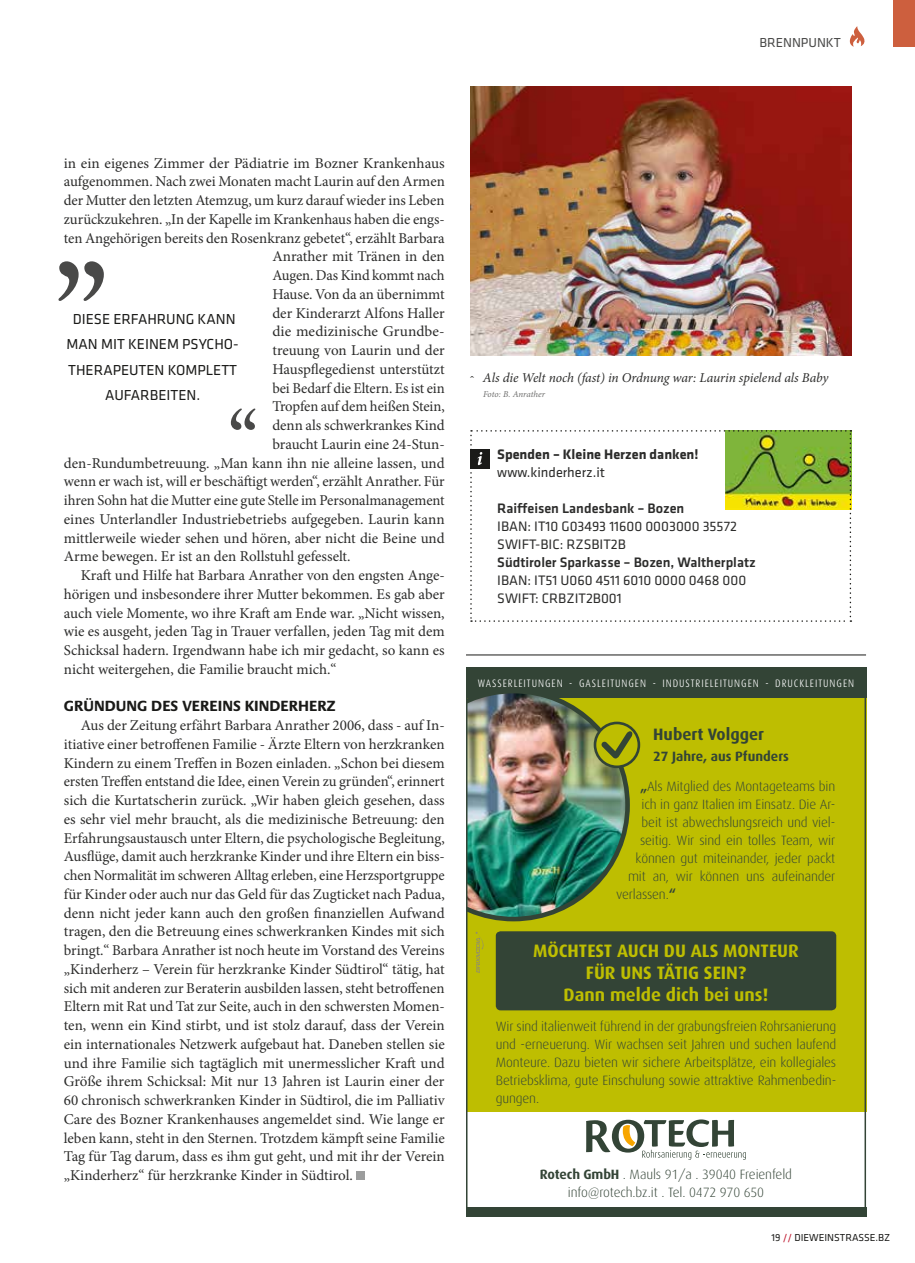
<style>
.page{position:relative;width:915px;height:1263px;background:#fff}
.page>*{position:absolute;margin:0;border:0;box-sizing:border-box;transform-origin:0 0}
.t1{font:700 18px/21.6px "Dax";color:#bebe01;text-align:center}
.t2{font:700 16.5px "Dax";color:#334436}
.t3{font:15px/18.8px "Minion Pro";letter-spacing:-.005em;color:#2c2c2b;text-align:justify}
.t4{font:15px/25.5px "Klavika";color:#1a1a18;text-align:center}
.t5{font:700 15px "Praxis Com";color:#1a1a18}
.t6{font:14.25px/18px "Klavika";color:#2c2c2b}
.t7{font:500 14.25px "Klavika";color:#2c2c2b}
.t8{font:700 14.25px "Klavika";color:#2c2c2b}
.t9{font:300 13.5px/18px "Dax";letter-spacing:-.01em;color:#334436;text-align:justify}
.t10{font:italic 13.5px "Minion Pro";letter-spacing:-.01em;color:#2c2c2b}
.t11{font:700 13.5px "Dax";color:#334436}
.t12{font:13.5px "Klavika";color:#494948}
.t13{font:300 10.8px "Dax Condensed";letter-spacing:.09em;color:#fff}
.t14{font:10.5px "Klavika";color:#1a1a18}
.t15{font:italic 9px "Minion Pro";letter-spacing:-.005em;color:#6f6f6e}
.s1{font-style:normal}
.s2{font-weight:700}
.s3{color:#be122a}
</style>
<div class="page">
<div style="left:356px;top:1171px;width:9px;height:9px;background:#9c9d9d"></div>
<div style="left:466px;top:668px;width:399px;height:444px;background:#bebe01"></div>
<div style="left:466px;top:1207px;width:399px;height:9px;background:#334436"></div>
<div style="left:496px;top:932px;width:339px;height:78px;background:#334436;border-radius:4px"></div>
<div style="left:495px;top:931px;width:341px;height:79px;border:2px solid #334436;border-radius:4px"></div>
<svg style="left:475px;top:932px;width:9px;height:41px"></svg>
<div style="left:466px;top:668px;width:399px;height:30px;background:#334436"></div>
<svg style="left:593px;top:722px;width:47px;height:46px"></svg>
<div style="left:596px;top:724px;width:41px;height:41px;background:#bebe01;border-radius:50%"></div>
<img style="left:469px;top:693px;width:163px;height:228px">
<svg style="left:586px;top:1119px;width:159px;height:41px"></svg>
<div style="left:466px;top:668px;width:399px;height:548px;border:2px solid #334436"></div>
<hr style="left:466px;top:655px;width:399px;height:1px;background:#1a1a18">
<svg style="left:58px;top:261px;width:46px;height:40px"></svg>
<svg style="left:231px;top:408px;width:24px;height:22px"></svg>
<svg style="left:470px;top:430px;width:381px;height:192px"></svg>
<img style="left:470px;top:86px;width:380px;height:269px">
<div style="left:893px;top:0;width:21px;height:47px;background:#cd5f3e"></div>
<svg style="left:849px;top:26px;width:16px;height:21px"></svg>
<p class="t12" style="left:759px;top:35px;width:83px">BRENNPUNKT</p>
<p class="t3" style="left:64px;top:153px;width:382px">in ein eigenes Zimmer der Pädiatrie im Bozner Krankenhaus</p>
<p class="t3" style="left:64px;top:172px;width:382px">aufgenommen. Nach zwei Monaten macht Laurin auf den Armen</p>
<p class="t3" style="left:64px;top:191px;width:382px">der Mutter den letzten Atemzug, um kurz darauf wieder ins Leben</p>
<p class="t3" style="left:64px;top:210px;width:382px">zurückzukehren. „In der Kapelle im Krankenhaus haben die engs-</p>
<p class="t3" style="left:64px;top:228px;width:382px">ten Angehörigen bereits den Rosenkranz gebetet“, erzählt Barbara</p>
<p class="t3" style="left:272px;top:247px;width:174px">Anrather mit Tränen in den</p>
<p class="t3" style="left:272px;top:266px;width:174px">Augen. Das Kind kommt nach</p>
<p class="t3" style="left:272px;top:285px;width:174px">Hause. Von da an übernimmt</p>
<p class="t3" style="left:272px;top:303px;width:174px">der Kinderarzt Alfons Haller</p>
<p class="t3" style="left:272px;top:322px;width:174px">die medizinische Grundbe-</p>
<p class="t3" style="left:272px;top:341px;width:174px">treuung von Laurin und der</p>
<p class="t3" style="left:272px;top:360px;width:174px">Hauspflegedienst unterstützt</p>
<p class="t3" style="left:272px;top:378px;width:174px">bei Bedarf die Eltern. Es ist ein</p>
<p class="t3" style="left:272px;top:397px;width:174px">Tropfen auf dem heißen Stein,</p>
<p class="t3" style="left:272px;top:416px;width:174px">denn als schwerkrankes Kind</p>
<p class="t3" style="left:272px;top:435px;width:174px">braucht Laurin eine 24-Stun-</p>
<p class="t3" style="left:64px;top:453px;width:382px">den-Rundumbetreuung. „Man kann ihn nie alleine lassen, und</p>
<p class="t3" style="left:64px;top:472px;width:382px">wenn er wach ist, will er beschäftigt werden“, erzählt Anrather. Für</p>
<p class="t3" style="left:64px;top:491px;width:382px">ihren Sohn hat die Mutter eine gute Stelle im Personalmanagement</p>
<p class="t3" style="left:64px;top:510px;width:382px">eines Unterlandler Industriebetriebs aufgegeben. Laurin kann</p>
<p class="t3" style="left:64px;top:528px;width:382px">mittlerweile wieder sehen und hören, aber nicht die Beine und</p>
<p class="t3" style="left:64px;top:547px;width:288px">Arme bewegen. Er ist an den Rollstuhl gefesselt.</p>
<p class="t3" style="left:81px;top:566px;width:365px">Kraft und Hilfe hat Barbara Anrather von den engsten Ange-</p>
<p class="t3" style="left:64px;top:585px;width:382px">hörigen und insbesondere ihrer Mutter bekommen. Es gab aber</p>
<p class="t3" style="left:64px;top:603px;width:382px">auch viele Momente, wo ihre Kraft am Ende war. „Nicht wissen,</p>
<p class="t3" style="left:64px;top:622px;width:382px">wie es ausgeht, jeden Tag in Trauer verfallen, jeden Tag mit dem</p>
<p class="t3" style="left:64px;top:641px;width:382px">Schicksal hadern. Irgendwann habe ich mir gedacht, so kann es</p>
<p class="t3" style="left:64px;top:660px;width:274px">nicht weitergehen, die Familie braucht mich.“</p>
<p class="t5" style="left:64px;top:697px;width:273px">GRÜNDUNG DES VEREINS KINDERHERZ</p>
<p class="t3" style="left:64px;top:716px;width:382px;text-indent:17px">Aus der Zeitung erfährt Barbara Anrather 2006, dass - auf In&shy;itiative einer betroffenen Familie - Ärzte Eltern von herzkranken Kindern zu einem Treffen in Bozen einladen. „Schon bei diesem ersten Treffen entstand die Idee, einen Verein zu gründen“, erinnert sich die Kurtatscherin zurück. „Wir haben gleich gesehen, dass es sehr viel mehr braucht, als die medizinische Betreuung: den Erfahrungsaustausch unter Eltern, die psychologische Begleitung, Ausflüge, damit auch herzkranke Kinder und ihre Eltern ein biss&shy;chen Normalität im schweren Alltag erleben, eine Herzsportgruppe für Kinder oder auch nur das Geld für das Zugticket nach Padua, denn nicht jeder kann auch den großen finanziellen Aufwand tragen, den die Betreuung eines schwerkranken Kindes mit sich bringt.“ Barbara Anrather ist noch heute im Vorstand des Vereins „Kinderherz – Verein für herzkranke Kinder Südtirol“ tätig, hat sich mit anderen zur Beraterin ausbilden lassen, steht betroffenen Eltern mit Rat und Tat zur Seite, auch in den schwersten Momen&shy;ten, wenn ein Kind stirbt, und ist stolz darauf, dass der Verein ein internationales Netzwerk aufgebaut hat. Daneben stellen sie und ihre Familie sich tagtäglich mit unermesslicher Kraft und Größe ihrem Schicksal: Mit nur 13 Jahren ist Laurin einer der 60 chronisch schwerkranken Kinder in Südtirol, die im Palliativ Care des Bozner Krankenhauses angemeldet sind. Wie lange er leben kann, steht in den Sternen. Trotzdem kämpft seine Familie Tag für Tag darum, dass es ihm gut geht, und mit ihr der Verein „Kinderherz“ für herzkranke Kinder in Südtirol.</p>
<p class="t4" style="left:66px;top:306px;width:174px">DIESE ERFAHRUNG KANN<br>MAN MIT KEI NEM PSYCHO-<br>THERAPEUTEN KOMPLETT<br>AUFARBEITEN.</p>
<p class="t10" style="left:469px;top:369px;width:360px"><span class="s1">ˆ</span> Als die Welt noch (fast) in Ordnung war: Laurin spielend als Baby</p>
<p class="t15" style="left:483px;top:388px;width:64px">Foto: B. Anrather</p>
<p class="t8" style="left:497px;top:447px;width:203px">Spenden – Kleine Herzen danken!</p>
<p class="t6" style="left:497px;top:464px;width:109px">WWW.KINDERHERZ.IT</p>
<p class="t7" style="left:497px;top:501px;width:188px">Raiffeisen Landesbank – Bozen</p>
<p class="t6" style="left:497px;top:518px;width:13px">IBAN</p>
<p class="t6" style="left:497px;top:518px;width:241px;text-indent:30px">: IT10 G03493 11600 0003000 35572<br>SWIFT-BIC: RZSBIT2B</p>
<p class="t7" style="left:497px;top:555px;width:260px">Südtiroler Sparkasse – Bozen, Waltherplatz</p>
<p class="t6" style="left:497px;top:572px;width:13px">IBAN</p>
<p class="t6" style="left:497px;top:572px;width:250px;text-indent:30px">: IT51 U060 4511 6010 0000 0468 000<br>SWIFT: CRBZ IT2B001</p>
<p class="t13" style="left:477px;top:677px;width:377px">WASSERLEITUNGEN - GASLEITUNGEN - INDUSTRIELEITUNGEN - DRUCKLEITUNGEN</p>
<p class="t2" style="left:653px;top:725px;width:112px">Hubert Volgger</p>
<p class="t11" style="left:653px;top:749px;width:137px">27 Jahre, aus Pfunders</p>
<p class="t9" style="left:640px;top:778px;width:197px"><span class="s2">„</span>Als Mitglied des Montageteams bin</p>
<p class="t9" style="left:641px;top:796px;width:195px">ich in ganz Italien im Einsatz. Die Ar-</p>
<p class="t9" style="left:641px;top:814px;width:195px">beit ist abwechslungsreich und viel-</p>
<p class="t9" style="left:640px;top:832px;width:197px">seitig. Wir sind ein tolles Team, wir</p>
<p class="t9" style="left:635px;top:850px;width:201px">können gut miteinander, jeder packt</p>
<p class="t9" style="left:628px;top:868px;width:209px">mit an, wir können uns aufeinander</p>
<p class="t9" style="left:616px;top:886px;width:61px">verlassen.<span class="s2">“</span></p>
<p class="t1" style="left:533px;top:940px;width:267px">MÖCHTEST AUCH DU ALS MONTEUR<br>FÜR UNS TÄTIG SEIN?<br>Dann melde dich bei uns!</p>
<p class="t9" style="left:495px;top:1017px;width:342px">Wir sind italienweit führend in der grabungsfreien Rohrsanierung und -erneuerung. Wir wachsen seit Jahren und suchen laufend Monteure. Dazu bieten wir sichere Arbeitsplätze, ein kollegiales Betriebsklima, gute Einschulung sowie attraktive Rahmenbedin&shy;gungen.</p>
<p class="t9" style="left:539px;top:1165px;width:253px;text-align:center"><span class="s2">Rotech GmbH</span> . Mauls 91/a . 39040 Freienfeld info@rotech.bz.it . Tel. 0472 970 650</p>
<p class="t14" style="left:771px;top:1232px;width:120px">19 <span class="s3">//</span> DIEWEINSTRASSE.BZ</p>
</div>
